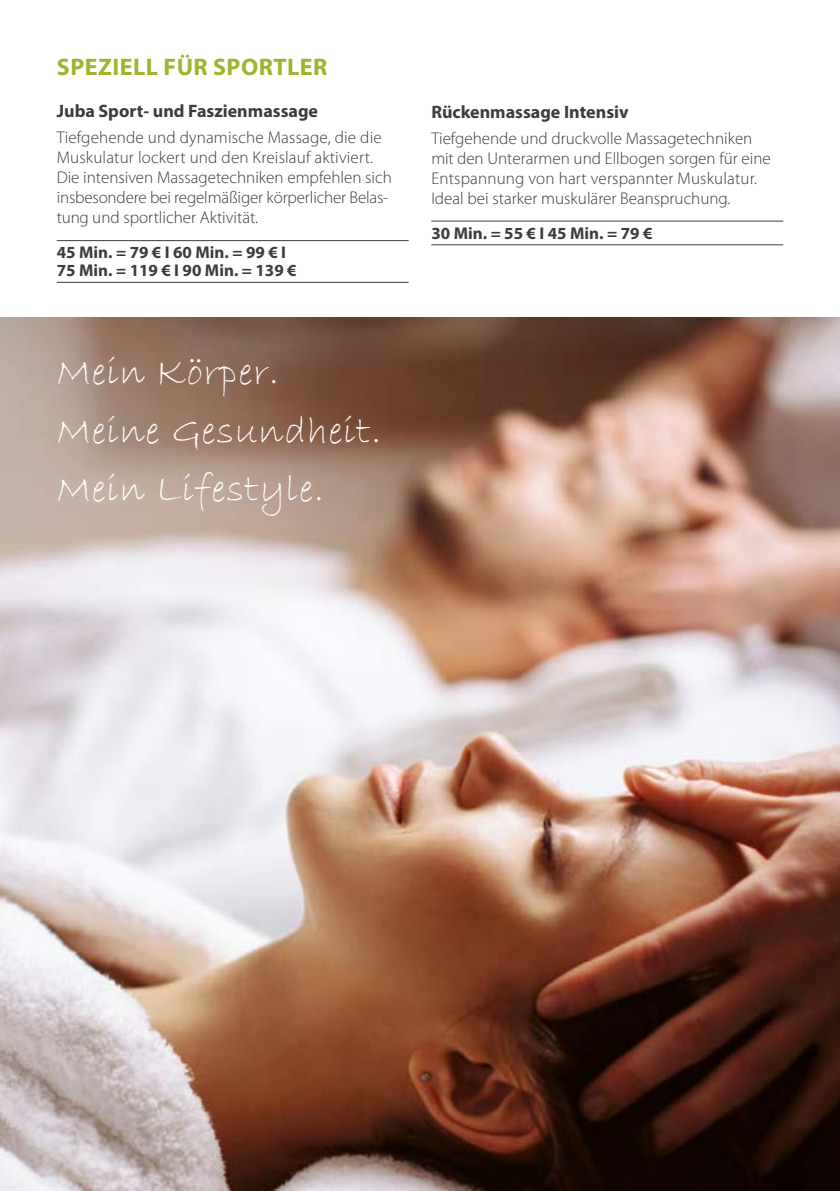
<style>
.page{position:relative;width:840px;height:1191px;background:#fff}
.page>*{position:absolute;margin:0;border:0;box-sizing:border-box;transform-origin:0 0}
.t1{font:40px/58.6px "Bradley Hand ITC";letter-spacing:.02em;color:#fff}
.t2{font:700 24px "Myriad Pro";letter-spacing:.02em;color:#a0b42e}
.t3{font:700 18px "Myriad Pro";color:#3c3c3b}
.t4{font:300 17px/20px "Myriad Pro";color:#3c3c3b}
.t5{font:700 17px/18px "Myriad Pro";color:#3c3c3b}
</style>
<div class="page">
<hr style="left:57px;top:240px;width:351px;height:1px;background:#3c3c3b">
<hr style="left:57px;top:282px;width:351px;height:1px;background:#3c3c3b">
<hr style="left:431px;top:221px;width:351px;height:1px;background:#3c3c3b">
<hr style="left:431px;top:244px;width:351px;height:1px;background:#3c3c3b">
<img style="left:0;top:317px;width:839px;height:874px">
<h2 class="t2" style="left:57px;top:51px;width:272px">SPEZIELL FÜR SPORTLER</h2>
<p class="t3" style="left:57px;top:100px;width:263px">Juba Sport- und Faszienmassage</p>
<p class="t4" style="left:57px;top:128px;width:336px">Tiefgehende und dynamische Massage, die die Muskulatur lockert und den Kreislauf aktiviert.<br>Die intensiven Massagetechniken empfehlen sich insbesondere bei regelmäßiger körperlicher Belas&shy;tung und sportlicher Aktivität.</p>
<p class="t5" style="left:57px;top:243px;width:241px">45 Min. = 79 € I 60 Min. = 99 € I<br>75 Min. = 119 € I 90 Min. = 139 €</p>
<h1 class="t1" style="left:57px;top:344px;width:326px">Mein Körper.<br>Meine Gesundheit.<br>Mein Lifestyle.</h1>
<p class="t3" style="left:431px;top:100px;width:199px">Rückenmassage Intensiv</p>
<p class="t4" style="left:431px;top:128px;width:341px">Tiefgehende und druckvolle Massagetechniken mit den Unterarmen und Ellbogen sorgen für eine Entspannung von hart verspannter Muskulatur.<br>Ideal bei starker muskulärer Beanspruchung.</p>
<p class="t5" style="left:431px;top:223px;width:222px">30 Min. = 55 € I 45 Min. = 79 €</p>
</div>
